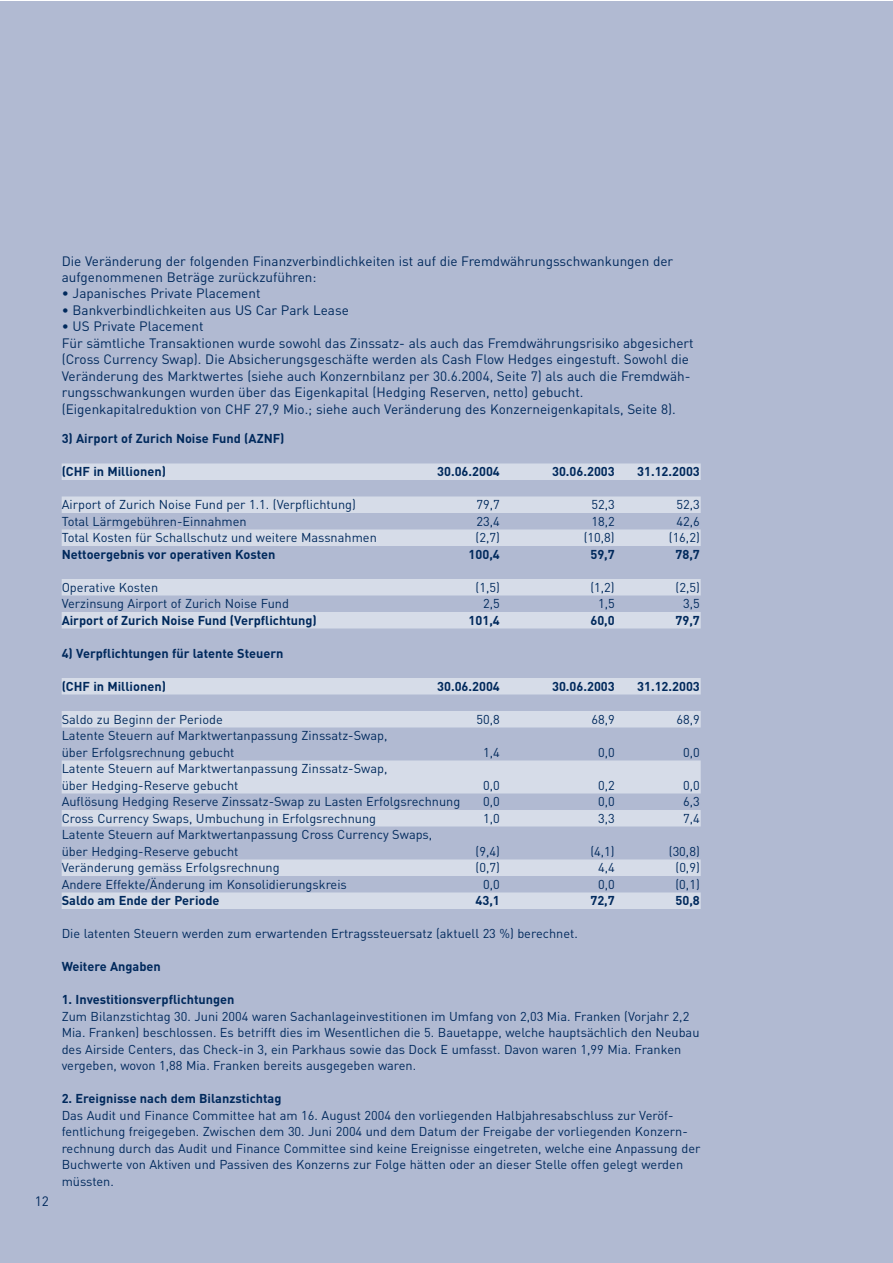
<style>
.page{position:relative;width:893px;height:1263px;background:#fff}
.page>*{position:absolute;margin:0;border:0;box-sizing:border-box;transform-origin:0 0}
.t1{font:13.5px/16.5px "DIN";color:#00295c}
.t2{font:12.75px/16.5px "DIN";color:#00295c}
.t3{font:700 12.75px "DIN";color:#00295c}
</style>
<div class="page">
<div style="left:0;top:2px;width:892px;height:1261px;background:#b1bad2"></div>
<div style="left:62px;top:464px;width:638px;height:16px;background:#d6dce8"></div>
<div style="left:62px;top:496px;width:638px;height:17px;background:#d6dce8"></div>
<div style="left:62px;top:530px;width:638px;height:16px;background:#d6dce8"></div>
<div style="left:62px;top:579px;width:638px;height:17px;background:#d6dce8"></div>
<div style="left:62px;top:612px;width:638px;height:16px;background:#d6dce8"></div>
<div style="left:62px;top:678px;width:638px;height:16px;background:#d6dce8"></div>
<div style="left:62px;top:711px;width:638px;height:17px;background:#d6dce8"></div>
<div style="left:62px;top:760px;width:638px;height:17px;background:#d6dce8"></div>
<div style="left:62px;top:777px;width:638px;height:17px;background:#d6dce8"></div>
<div style="left:62px;top:810px;width:638px;height:16px;background:#d6dce8"></div>
<div style="left:62px;top:860px;width:638px;height:16px;background:#d6dce8"></div>
<div style="left:62px;top:892px;width:638px;height:17px;background:#d6dce8"></div>
<p class="t1" style="left:35px;top:1195px;width:16px">12</p>
<p class="t1" style="left:62px;top:254px;width:613px">Die Veränderung der folgenden Finanzverbindlichkeiten ist auf die Fremdwährungsschwankungen der aufgenommenen Beträge zurückzuführen:</p>
<p class="t1" style="left:62px;top:287px;width:200px">• Japanisches Private Placement</p>
<p class="t1" style="left:62px;top:304px;width:289px">• Bankverbindlichkeiten aus US Car Park Lease</p>
<p class="t1" style="left:62px;top:320px;width:633px">• US Private Placement<br>Für sämtliche Transaktionen wurde sowohl das Zinssatz- als auch das Fremdwährungsrisiko abgesichert (Cross Currency Swap). Die Absicherungsgeschäfte werden als Cash Flow Hedges eingestuft. Sowohl die Veränderung des Marktwertes (siehe auch Konzernbilanz per 30.6.2004, Seite 7) als auch die Fremdwäh&shy;rungsschwankungen wurden über das Eigenkapital (Hedging Reserven, netto) gebucht. (Eigenkapitalreduktion von CHF 27,9 Mio.; siehe auch Veränderung des Konzerneigenkapitals, Seite 8).</p>
<p class="t3" style="left:62px;top:434px;width:224px">3) Airport of Zurich Noise Fund (AZNF)</p>
<p class="t3" style="left:62px;top:467px;width:106px">(CHF in Millionen)</p>
<p class="t3" style="left:437px;top:467px;width:64px">30.06.2004</p>
<p class="t3" style="left:552px;top:467px;width:64px">30.06.2003</p>
<p class="t3" style="left:637px;top:467px;width:64px">31.12.2003</p>
<p class="t2" style="left:62px;top:498px;width:296px">Airport of Zurich Noise Fund per 1.1. (Verpflichtung)</p>
<p class="t2" style="left:476px;top:498px;width:25px">79,7</p>
<p class="t2" style="left:591px;top:498px;width:25px">52,3</p>
<p class="t2" style="left:676px;top:498px;width:25px">52,3</p>
<p class="t2" style="left:62px;top:514px;width:186px">Total Lärmgebühren-Einnahmen</p>
<p class="t2" style="left:476px;top:514px;width:25px">23,4</p>
<p class="t2" style="left:591px;top:514px;width:25px">18,2</p>
<p class="t2" style="left:676px;top:514px;width:25px">42,6</p>
<p class="t2" style="left:62px;top:531px;width:316px">Total Kosten für Schallschutz und weitere Massnahmen</p>
<p class="t2" style="left:475px;top:531px;width:26px">(2,7)</p>
<p class="t2" style="left:583px;top:531px;width:32px">(10,8)</p>
<p class="t2" style="left:669px;top:531px;width:32px">(16,2)</p>
<p class="t3" style="left:62px;top:550px;width:215px">Nettoergebnis vor operativen Kosten</p>
<p class="t3" style="left:468px;top:550px;width:33px">100,4</p>
<p class="t3" style="left:590px;top:550px;width:26px">59,7</p>
<p class="t3" style="left:675px;top:550px;width:26px">78,7</p>
<p class="t2" style="left:62px;top:580px;width:98px">Operative Kosten</p>
<p class="t2" style="left:475px;top:580px;width:26px">(1,5)</p>
<p class="t2" style="left:590px;top:580px;width:26px">(1,2)</p>
<p class="t2" style="left:675px;top:580px;width:26px">(2,5)</p>
<p class="t2" style="left:62px;top:597px;width:229px">Verzinsung Airport of Zurich Noise Fund</p>
<p class="t2" style="left:483px;top:597px;width:18px">2,5</p>
<p class="t2" style="left:598px;top:597px;width:18px">1,5</p>
<p class="t2" style="left:683px;top:597px;width:18px">3,5</p>
<p class="t3" style="left:62px;top:616px;width:256px">Airport of Zurich Noise Fund (Verpflichtung)</p>
<p class="t3" style="left:468px;top:616px;width:33px">101,4</p>
<p class="t3" style="left:590px;top:616px;width:26px">60,0</p>
<p class="t3" style="left:675px;top:616px;width:26px">79,7</p>
<p class="t3" style="left:62px;top:649px;width:223px">4) Verpflichtungen für latente Steuern</p>
<p class="t3" style="left:62px;top:682px;width:106px">(CHF in Millionen)</p>
<p class="t3" style="left:437px;top:682px;width:64px">30.06.2004</p>
<p class="t3" style="left:552px;top:682px;width:64px">30.06.2003</p>
<p class="t3" style="left:637px;top:682px;width:64px">31.12.2003</p>
<p class="t2" style="left:62px;top:712px;width:163px">Saldo zu Beginn der Periode</p>
<p class="t2" style="left:476px;top:712px;width:25px">50,8</p>
<p class="t2" style="left:591px;top:712px;width:25px">68,9</p>
<p class="t2" style="left:676px;top:712px;width:25px">68,9</p>
<p class="t2" style="left:62px;top:729px;width:327px">Latente Steuern auf Marktwertanpassung Zinssatz-Swap, über Erfolgsrechnung gebucht</p>
<p class="t2" style="left:483px;top:745px;width:18px">1,4</p>
<p class="t2" style="left:598px;top:745px;width:18px">0,0</p>
<p class="t2" style="left:683px;top:745px;width:18px">0,0</p>
<p class="t2" style="left:62px;top:762px;width:327px">Latente Steuern auf Marktwertanpassung Zinssatz-Swap, über Hedging-Reserve gebucht</p>
<p class="t2" style="left:483px;top:778px;width:18px">0,0</p>
<p class="t2" style="left:598px;top:778px;width:18px">0,2</p>
<p class="t2" style="left:683px;top:778px;width:18px">0,0</p>
<p class="t2" style="left:62px;top:795px;width:400px">Auflösung Hedging Reserve Zinssatz-Swap zu Lasten Erfolgsrechnung</p>
<p class="t2" style="left:483px;top:795px;width:18px">0,0</p>
<p class="t2" style="left:598px;top:795px;width:18px">0,0</p>
<p class="t2" style="left:683px;top:795px;width:18px">6,3</p>
<p class="t2" style="left:62px;top:811px;width:316px">Cross Currency Swaps, Umbuchung in Erfolgsrechnung</p>
<p class="t2" style="left:483px;top:811px;width:18px">1,0</p>
<p class="t2" style="left:598px;top:811px;width:18px">3,3</p>
<p class="t2" style="left:683px;top:811px;width:18px">7,4</p>
<p class="t2" style="left:62px;top:828px;width:372px">Latente Steuern auf Marktwertanpassung Cross Currency Swaps, über Hedging-Reserve gebucht</p>
<p class="t2" style="left:475px;top:844px;width:26px">(9,4)</p>
<p class="t2" style="left:590px;top:844px;width:26px">(4,1)</p>
<p class="t2" style="left:669px;top:844px;width:32px">(30,8)</p>
<p class="t2" style="left:62px;top:861px;width:219px">Veränderung gemäss Erfolgsrechnung</p>
<p class="t2" style="left:475px;top:861px;width:26px">(0,7)</p>
<p class="t2" style="left:598px;top:861px;width:18px">4,4</p>
<p class="t2" style="left:675px;top:861px;width:26px">(0,9)</p>
<p class="t2" style="left:62px;top:877px;width:287px">Andere Effekte/Änderung im Konsolidierungskreis</p>
<p class="t2" style="left:483px;top:877px;width:18px">0,0</p>
<p class="t2" style="left:598px;top:877px;width:18px">0,0</p>
<p class="t2" style="left:675px;top:877px;width:26px">(0,1)</p>
<p class="t3" style="left:62px;top:896px;width:159px">Saldo am Ende der Periode</p>
<p class="t3" style="left:475px;top:896px;width:26px">43,1</p>
<p class="t3" style="left:590px;top:896px;width:26px">72,7</p>
<p class="t3" style="left:675px;top:896px;width:26px">50,8</p>
<p class="t2" style="left:62px;top:927px;width:517px">Die latenten Steuern werden zum erwartenden Ertragssteuersatz (aktuell 23 %) berechnet.</p>
<p class="t3" style="left:62px;top:962px;width:101px">Weitere Angaben</p>
<p class="t3" style="left:62px;top:995px;width:174px">1. Investitionsverpflichtungen</p>
<p class="t2" style="left:62px;top:1009px;width:639px">Zum Bilanzstichtag 30. Juni 2004 waren Sachanlageinvestitionen im Umfang von 2,03 Mia. Franken (Vorjahr 2,2<br>Mia. Franken) beschlossen. Es betrifft dies im Wesentlichen die 5. Bauetappe, welche hauptsächlich den Neubau des Airside Centers, das Check-in 3, ein Parkhaus sowie das Dock E umfasst. Davon waren 1,99 Mia. Franken vergeben, wovon 1,88 Mia. Franken bereits ausgegeben waren.</p>
<p class="t3" style="left:62px;top:1094px;width:221px">2. Ereignisse nach dem Bilanzstichtag</p>
<p class="t2" style="left:62px;top:1108px;width:640px">Das Audit und Finance Committee hat am 16. August 2004 den vorliegenden Halbjahresabschluss zur Veröf&shy;fentlichung freigegeben. Zwischen dem 30. Juni 2004 und dem Datum der Freigabe der vorliegenden Konzern&shy;rechnung durch das Audit und Finance Committee sind keine Ereignisse eingetreten, welche eine Anpassung der Buchwerte von Aktiven und Passiven des Konzerns zur Folge hätten oder an dieser Stelle offen gelegt werden müssten.</p>
</div>
